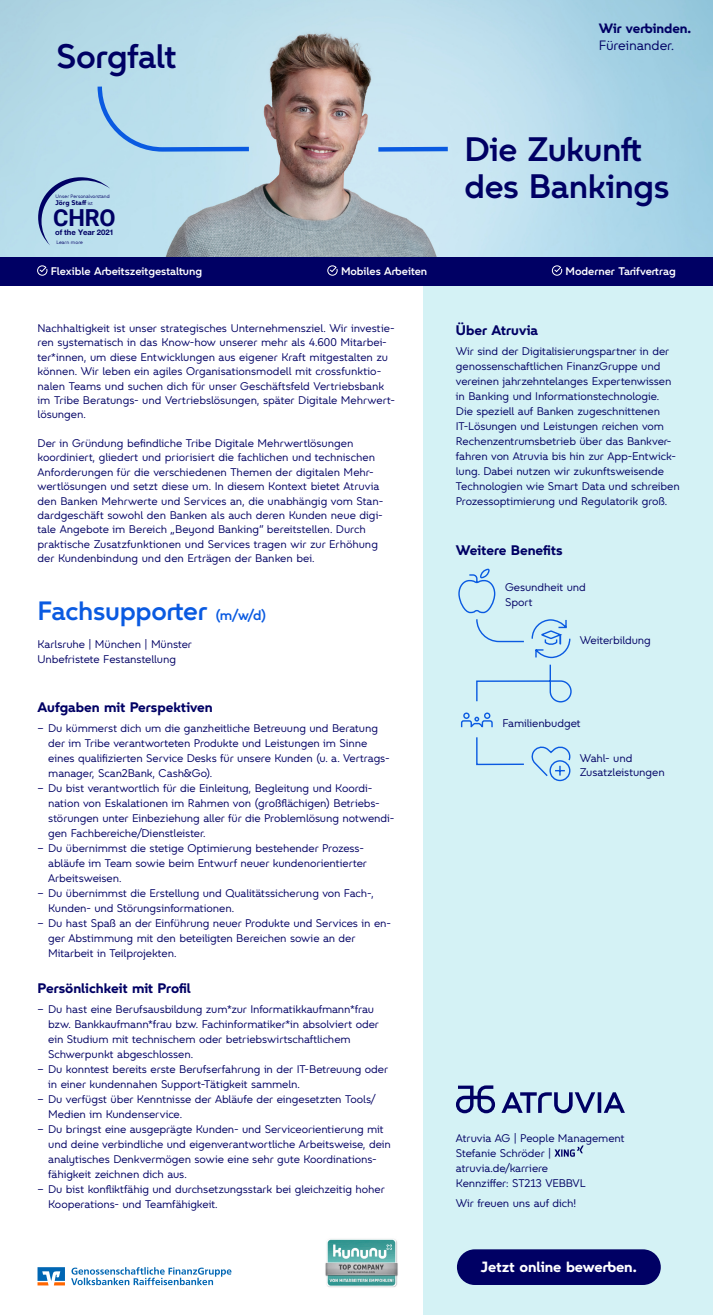
<style>
.page{position:relative;width:713px;height:1315px;background:#fff}
.page>*{position:absolute;margin:0;border:0;box-sizing:border-box;transform-origin:0 0}
.t1{font:500 34.38px/37.6px "VIA Type";letter-spacing:-.015em;color:#000064}
.t2{font:500 26.88px "VIA Type";letter-spacing:-.01em;color:#0a5ae1}
.t3{font:700 23.44px "Roboto";color:#000064}
.t4{font:700 15.06px "VIA Type";letter-spacing:-.005em;color:#fff}
.t5{font:700 14.06px "VIA Type";color:#000064}
.t6{font:700 13.75px "VIA Type";letter-spacing:-.005em;color:#000064}
.t7{font:13.75px "VIA Type";letter-spacing:-.015em;color:#000064}
.t8{font:11.25px/15px "VIA Type";letter-spacing:-.01em;color:#000064}
.t9{font:500 11.25px "VIA Type";letter-spacing:-.005em;color:#fff}
.t10{font:700 7.69px "Helvetica Neue LT Pro";letter-spacing:-.005em;color:#000064}
.t11{font:700 6.88px "VIA Type";color:#000064}
.t12{font:5px "VIA Type";color:#000064}
.s1{font-weight:400;font-size:5px}
.s2{font-size:14.06px}
</style>
<div class="page">
<img style="left:0;top:0;width:712px;height:257px">
<svg style="left:374px;top:145px;width:78px;height:9px"></svg>
<svg style="left:95px;top:82px;width:158px;height:72px"></svg>
<div style="left:423px;top:285px;width:289px;height:1029px;background:#d4f2f5"></div>
<svg style="left:554px;top:1145px;width:29px;height:11px"></svg>
<div style="left:0;top:257px;width:712px;height:28px;background:#000064"></div>
<svg style="left:37px;top:265px;width:11px;height:11px"></svg>
<svg style="left:327px;top:265px;width:11px;height:11px"></svg>
<svg style="left:551px;top:265px;width:11px;height:11px"></svg>
<svg style="left:458px;top:568px;width:114px;height:135px"></svg>
<svg style="left:476px;top:737px;width:95px;height:45px"></svg>
<svg style="left:460px;top:712px;width:33px;height:16px"></svg>
<img style="left:325px;top:1239px;width:73px;height:49px">
<div style="left:457px;top:1249px;width:203px;height:35px;background:#000064;border-radius:18px"></div>
<svg style="left:71px;top:1267px;width:160px;height:18px"></svg>
<svg style="left:37px;top:1267px;width:28px;height:18px"></svg>
<svg style="left:501px;top:1092px;width:124px;height:21px"></svg>
<svg style="left:456px;top:1085px;width:39px;height:28px"></svg>
<svg style="left:38px;top:177px;width:72px;height:68px"></svg>
<h1 class="t1" style="left:56px;top:37px;width:122px">Sorgfalt</h1>
<p class="t12" style="left:56px;top:193px;width:56px">Unser Personalvorstand</p>
<p class="t11" style="left:56px;top:198px;width:39px">Jörg Staff <span class="s1">ist</span></p>
<p class="t12" style="left:56px;top:239px;width:28px">Learn more</p>
<h3 class="t3" style="left:53px;top:202px;width:64px">CHRO</h3>
<p class="t10" style="left:55px;top:228px;width:60px">of the Year 2021</p>
<p class="t6" style="left:598px;top:20px;width:94px">Wir verbinden.</p>
<p class="t7" style="left:598px;top:36px;width:77px">Füreinander.</p>
<h1 class="t1" style="left:464px;top:129px;width:206px">Die Zukunft des Bankings</h1>
<p class="t9" style="left:51px;top:264px;width:153px">Flexible Arbeitszeitgestaltung</p>
<p class="t9" style="left:341px;top:264px;width:88px">Mobiles Arbeiten</p>
<p class="t9" style="left:565px;top:264px;width:112px">Moderner Tarifvertrag</p>
<p class="t8" style="left:38px;top:321px;width:359px;line-height:14.4px">Nachhaltigkeit ist unser strategisches Unternehmensziel. Wir investie&shy;ren systematisch in das Know-how unserer mehr als 4.600 Mitarbei&shy;ter*innen, um diese Entwicklungen aus eigener Kraft mitgestalten zu können. Wir leben ein agiles Organisationsmodell mit crossfunktio&shy;nalen Teams und suchen dich für unser Geschäftsfeld Vertriebsbank im Tribe Beratungs- und Vertriebslösungen, später Digitale Mehrwert&shy;lösungen.</p>
<p class="t8" style="left:38px;top:436px;width:347px;line-height:14.4px">Der in Gründung befindliche Tribe Digitale Mehrwertlösungen koordiniert, gliedert und priorisiert die fachlichen und technischen Anforderungen für die verschiedenen Themen der digitalen Mehr&shy;wertlösungen und setzt diese um. In diesem Kontext bietet Atruvia den Banken Mehrwerte und Services an, die unabhängig vom Stan&shy;dardgeschäft sowohl den Banken als auch deren Kunden neue digi&shy;tale Angebote im Bereich „Beyond Banking“ bereitstellen. Durch praktische Zusatzfunktionen und Services tragen wir zur Erhöhung der Kundenbindung und den Erträgen der Banken bei.</p>
<h2 class="t2" style="left:38px;top:593px;width:230px">Fachsupporter <span class="s2">(m/w/d)</span></h2>
<p class="t8" style="left:38px;top:636px;width:156px;line-height:14.7px">Karlsruhe | München | Münster<br>Unbefristete Festanstellung</p>
<p class="t5" style="left:38px;top:698px;width:177px">Aufgaben mit Perspektiven</p>
<p class="t8" style="left:48px;top:720px;width:343px;text-indent:-11px">– Du kümmerst dich um die ganzheitliche Betreuung und Beratung der im Tribe verantworteten Produkte und Leistungen im Sinne eines qualifizierten Service Desks für unsere Kunden (u. a. Vertrags&shy;manager, Scan2Bank, Cash&amp;Go).</p>
<p class="t8" style="left:48px;top:780px;width:347px;text-indent:-11px">– Du bist verantwortlich für die Einleitung, Begleitung und Koordi&shy;nation von Eskalationen im Rahmen von (großflächigen) Betriebs&shy;störungen unter Einbeziehung aller für die Problemlösung notwendi&shy;gen Fachbereiche/Dienstleister.</p>
<p class="t8" style="left:48px;top:840px;width:320px;text-indent:-11px">– Du übernimmst die stetige Optimierung bestehender Prozess&shy;abläufe im Team sowie beim Entwurf neuer kundenorientierter<br>Arbeitsweisen.</p>
<p class="t8" style="left:48px;top:885px;width:327px;text-indent:-11px">– Du übernimmst die Erstellung und Qualitätssicherung von Fach-,<br>Kunden- und Störungsinformationen.</p>
<p class="t8" style="left:48px;top:915px;width:344px;text-indent:-11px">– Du hast Spaß an der Einführung neuer Produkte und Services in en&shy;ger Abstimmung mit den beteiligten Bereichen sowie an der<br>Mitarbeit in Teilprojekten.</p>
<p class="t5" style="left:38px;top:979px;width:155px">Persönlichkeit mit Profil</p>
<p class="t8" style="left:48px;top:1001px;width:332px;text-indent:-11px">– Du hast eine Berufsausbildung zum*zur Informatikkaufmann*frau bzw. Bankkaufmann*frau bzw. Fachinformatiker*in absolviert oder ein Studium mit technischem oder betriebswirtschaftlichem Schwerpunkt abgeschlossen.</p>
<p class="t8" style="left:48px;top:1061px;width:341px;text-indent:-11px">– Du konntest bereits erste Berufserfahrung in der IT-Betreuung oder in einer kundennahen Support-Tätigkeit sammeln.</p>
<p class="t8" style="left:48px;top:1091px;width:328px;text-indent:-11px">– Du verfügst über Kenntnisse der Abläufe der eingesetzten Tools/<br>Medien im Kundenservice.</p>
<p class="t8" style="left:48px;top:1121px;width:344px;text-indent:-11px">– Du bringst eine ausgeprägte Kunden- und Serviceorientierung mit und deine verbindliche und eigenverantwortliche Arbeitsweise, dein analytisches Denkvermögen sowie eine sehr gute Koordinations&shy;fähigkeit zeichnen dich aus.</p>
<p class="t8" style="left:48px;top:1181px;width:338px;text-indent:-11px">– Du bist konfliktfähig und durchsetzungsstark bei gleichzeitig hoher<br>Kooperations- und Teamfähigkeit.</p>
<p class="t5" style="left:456px;top:321px;width:84px">Über Atruvia</p>
<p class="t8" style="left:456px;top:343px;width:225px">Wir sind der Digitalisierungspartner in der genossenschaftlichen FinanzGruppe und vereinen jahrzehntelanges Expertenwissen in Banking und Informationstechnologie.<br>Die speziell auf Banken zugeschnittenen IT-Lösungen und Leistungen reichen vom Rechenzentrumsbetrieb über das Bankver&shy;fahren von Atruvia bis hin zur App-Entwick&shy;lung. Dabei nutzen wir zukunftsweisende Technologien wie Smart Data und schreiben Prozessoptimierung und Regulatorik groß.</p>
<p class="t5" style="left:456px;top:541px;width:108px">Weitere Benefits</p>
<p class="t8" style="left:505px;top:580px;width:82px;line-height:14.4px">Gesundheit und<br>Sport</p>
<p class="t8" style="left:579px;top:632px;width:73px">Weiterbildung</p>
<p class="t8" style="left:502px;top:715px;width:80px">Familienbudget</p>
<p class="t8" style="left:579px;top:750px;width:86px;line-height:14.4px">Wahl- und<br>Zusatzleistungen</p>
<p class="t8" style="left:456px;top:1130px;width:170px">Atruvia AG | People Management<br>Stefanie Schröder | atruvia.de/karriere<br>Kennziffer: ST213 VEBBVL</p>
<p class="t8" style="left:456px;top:1195px;width:122px">Wir freuen uns auf dich!</p>
<h3 class="t4" style="left:481px;top:1257px;width:157px">Jetzt online bewerben.</h3>
</div>
